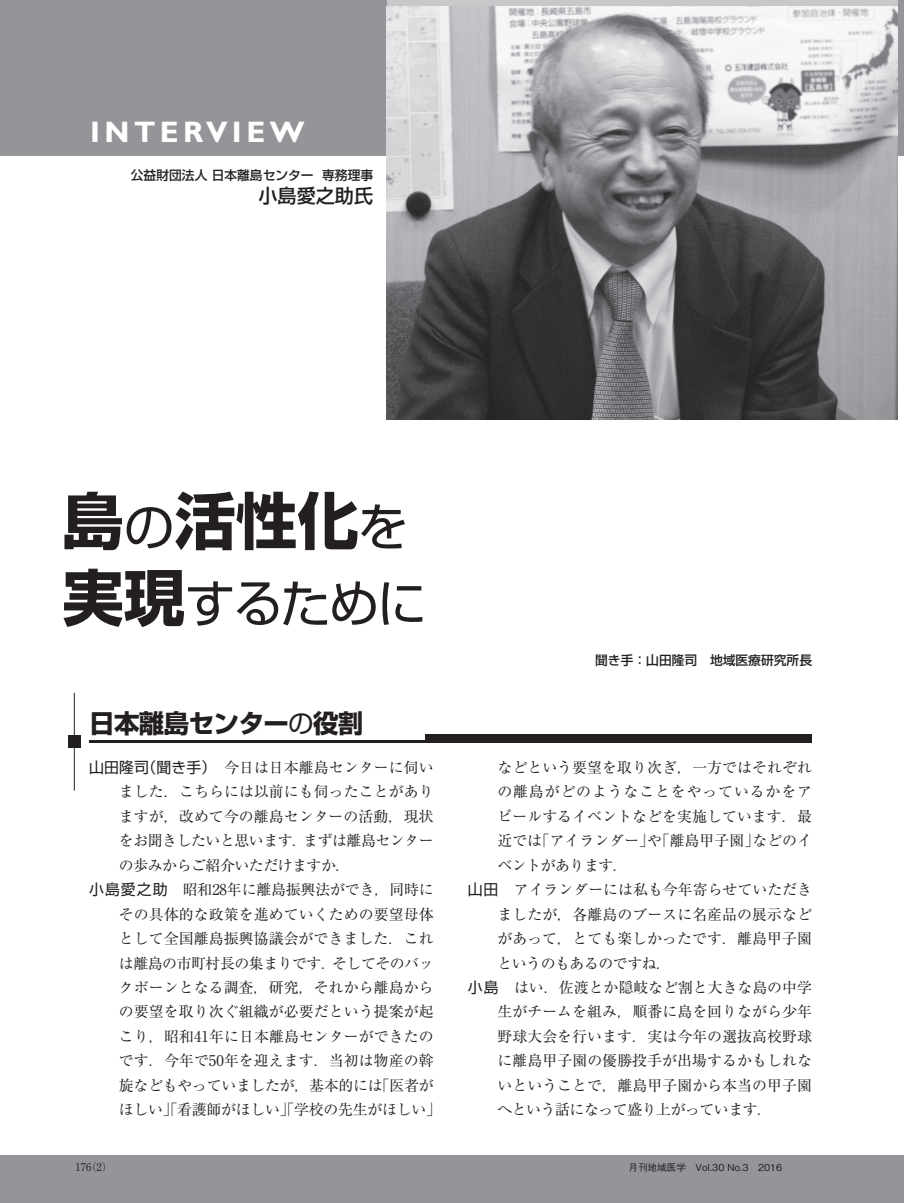
<style>
.page{position:relative;width:904px;height:1203px;background:#fff}
.page>*{position:absolute;margin:0;border:0;box-sizing:border-box;transform-origin:0 0}
.t1{font:700 61.5px "Shin Go Pro";color:#231f20}
.t2{font:50.55px "Shin Go Pro";letter-spacing:-.055em;color:#231f20}
.t3{font:700 29.7px "Gill Sans Std";letter-spacing:.15em;color:#fff}
.t4{font:700 25.5px "Shin Go Pro";letter-spacing:-.025em;color:#231f20}
.t5{font:500 19.2px "Shin Go Pro";color:#231f20}
.t6{font:14.85px "Ryumin Pro";letter-spacing:.005em;color:#231f20}
.t7{font:14.85px "Ryumin Pro";letter-spacing:-.03em;color:#231f20}
.t8{font:14.85px "Ryumin Pro";letter-spacing:-.015em;color:#231f20}
.t9{font:14.85px "Ryumin Pro";letter-spacing:.06em;color:#231f20}
.t10{font:500 12.75px "Shin Go Pro";color:#231f20}
.t11{font:10.65px "Ryumin Pr 5";color:#231f20}
.t12{font:500 9.6px "Gothic BBB Pro";color:#231f20}
.s1{font-weight:400;font-size:50.55px}
.s2{font-weight:700;font-size:61.5px}
.s3{font-weight:400}
.s4{font-family:"Shin Go Pro"}
</style>
<div class="page">
<div style="left:0;top:1155px;width:897px;height:48px;background:#939598"></div>
<div style="left:0;top:0;width:897px;height:156px;background:#939598"></div>
<div style="left:897px;top:1155px;width:7px;height:48px;background:#939598"></div>
<div style="left:897px;top:0;width:7px;height:156px;background:#939598"></div>
<div style="left:68px;top:735px;width:13px;height:13px;background:#231f20"></div>
<hr style="left:74px;top:692px;width:1px;height:98px;background:#231f20">
<hr style="left:89px;top:740px;width:723px;height:2px;background:#231f20">
<div style="left:425px;top:734px;width:387px;height:8px;background:#231f20"></div>
<img style="left:387px;top:7px;width:510px;height:412px">
<h3 class="t3" style="left:90px;top:115px;width:216px">INTERVIEW</h3>
<p class="t10" style="left:131px;top:164px;width:244px">公益財団法人 日本離島センター 専務理事</p>
<p class="t5" style="left:258px;top:180px;width:116px">小島愛之助氏</p>
<h1 class="t1" style="left:62px;top:472px;width:347px">島<span class="s1">の</span>活性化<span class="s1">を</span></h1>
<h2 class="t2" style="left:62px;top:562px;width:367px"><span class="s2">実現</span>するために</h2>
<h3 class="t4" style="left:89px;top:703px;width:276px">日本離島センター<span class="s3">の</span>役割</h3>
<p class="t6" style="left:89px;top:755px;width:346px"><span class="s4">山田隆司（聞き手）</span>　今日は日本離島センターに伺い</p>
<p class="t6" style="left:119px;top:780px;width:316px">ました．こちらには以前にも伺ったことがあり</p>
<p class="t6" style="left:119px;top:804px;width:316px">ますが，改めて今の離島センターの活動，現状</p>
<p class="t7" style="left:119px;top:829px;width:316px">をお聞きしたいと思います．まずは離島センター</p>
<p class="t7" style="left:119px;top:853px;width:233px">の歩みからご紹介いただけますか．</p>
<p class="t6" style="left:89px;top:878px;width:346px"><span class="s4">小島愛之助</span>　昭和28年に離島振興法ができ，同時に</p>
<p class="t6" style="left:119px;top:902px;width:316px">その具体的な政策を進めていくための要望母体</p>
<p class="t6" style="left:119px;top:926px;width:316px">として全国離島振興協議会ができました．これ</p>
<p class="t7" style="left:119px;top:951px;width:316px">は離島の市町村長の集まりです．そしてそのバッ</p>
<p class="t6" style="left:119px;top:975px;width:316px">クボーンとなる調査，研究，それから離島から</p>
<p class="t6" style="left:119px;top:1000px;width:316px">の要望を取り次ぐ組織が必要だという提案が起</p>
<p class="t6" style="left:119px;top:1024px;width:316px">こり，昭和41年に日本離島センターができたの</p>
<p class="t6" style="left:119px;top:1049px;width:316px">です．今年で50年を迎えます．当初は物産の斡</p>
<p class="t8" style="left:119px;top:1073px;width:316px">旋などもやっていましたが，基本的には「医者が</p>
<p class="t8" style="left:119px;top:1098px;width:323px">ほしい」「看護師がほしい」「学校の先生がほしい」</p>
<p class="t10" style="left:595px;top:650px;width:218px">聞き手：山田隆司　地域医療研究所長</p>
<p class="t6" style="left:497px;top:755px;width:316px">などという要望を取り次ぎ，一方ではそれぞれ</p>
<p class="t9" style="left:497px;top:780px;width:316px">の離島がどのようなことをやっているかをア</p>
<p class="t6" style="left:497px;top:804px;width:316px">ピールするイベントなどを実施しています．最</p>
<p class="t6" style="left:497px;top:829px;width:316px">近では「アイランダー」や「離島甲子園」などのイ</p>
<p class="t7" style="left:497px;top:853px;width:132px">ベントがあります．</p>
<p class="t6" style="left:468px;top:878px;width:346px"><span class="s4">山田</span>　アイランダーには私も今年寄らせていただき</p>
<p class="t6" style="left:497px;top:902px;width:316px">ましたが，各離島のブースに名産品の展示など</p>
<p class="t6" style="left:497px;top:927px;width:316px">があって，とても楽しかったです．離島甲子園</p>
<p class="t7" style="left:497px;top:951px;width:175px">というのもあるのですね．</p>
<p class="t6" style="left:468px;top:975px;width:346px"><span class="s4">小島</span>　はい．佐渡とか隠岐など割と大きな島の中学</p>
<p class="t6" style="left:497px;top:1000px;width:316px">生がチームを組み，順番に島を回りながら少年</p>
<p class="t6" style="left:497px;top:1024px;width:316px">野球大会を行います．実は今年の選抜高校野球</p>
<p class="t6" style="left:497px;top:1049px;width:316px">に離島甲子園の優勝投手が出場するかもしれな</p>
<p class="t6" style="left:497px;top:1073px;width:316px">いということで，離島甲子園から本当の甲子園</p>
<p class="t7" style="left:497px;top:1098px;width:276px">へという話になって盛り上がっています．</p>
<p class="t11" style="left:75px;top:1158px;width:39px">176（2）</p>
<p class="t12" style="left:628px;top:1159px;width:155px">月刊地域医学　Vol.30 No.3　2016</p>
</div>
